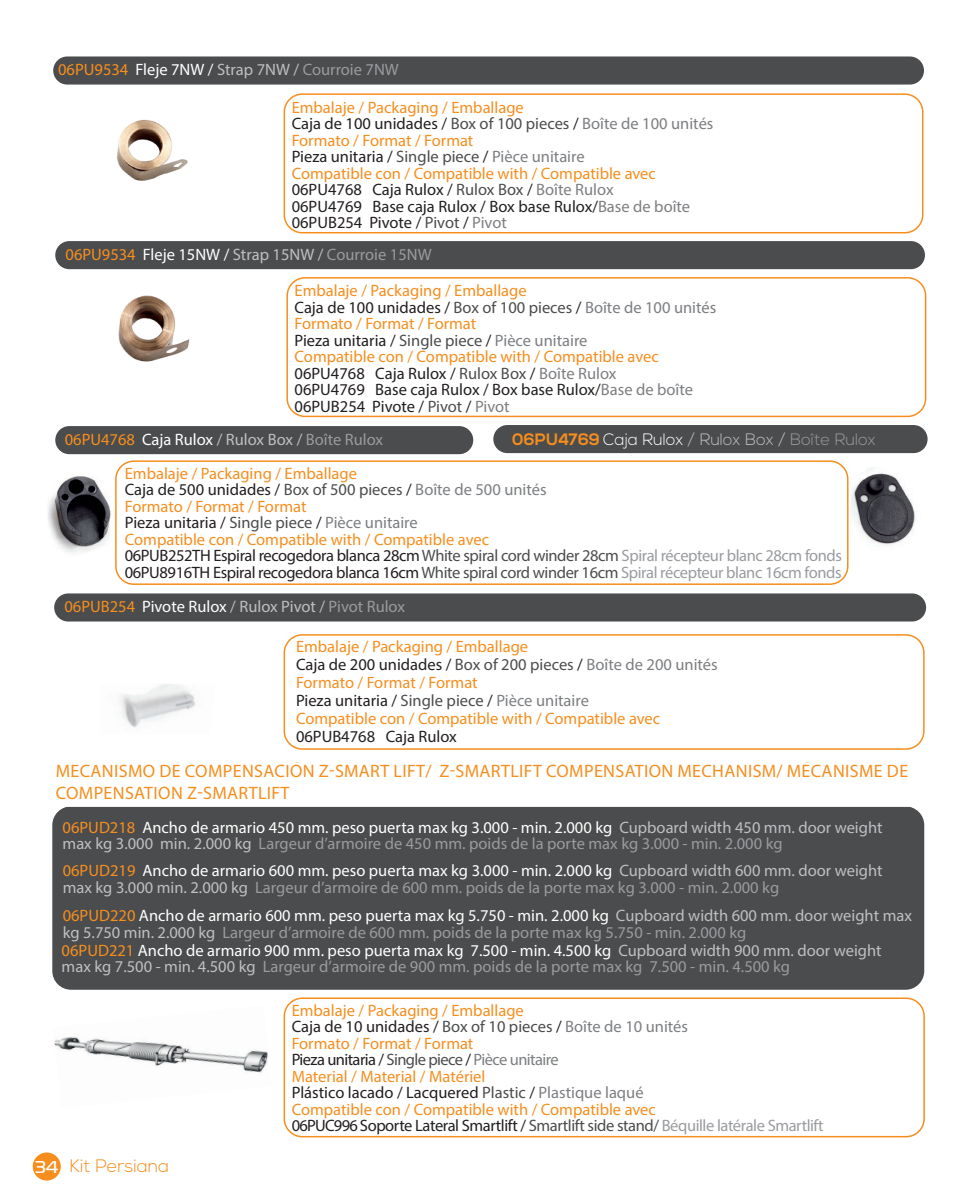
<style>
.page{position:relative;width:978px;height:1191px;background:#fff}
.page>*{position:absolute;margin:0;border:0;box-sizing:border-box;transform-origin:0 0}
.t1{font:18px/21.6px "Myriad Pro";letter-spacing:.02em;color:#f68e1e}
.t2{font:300 18px "Nexa";color:#f68e1e}
.t3{font:16.5px/16.5px "Myriad Pro";color:#999b9e}
.t4{font:16.5px "Myriad Pro";color:#231f20}
.t5{font:16.5px "Myriad Pro";color:#f68e1e}
.t6{font:16.5px "Myriad Pro";letter-spacing:-.025em;color:#231f20}
.t7{font:16.5px "Myriad Pro";color:#bebfc2}
.t8{font:16.5px "Myriad Pro";letter-spacing:-.035em;color:#231f20}
.t9{font:300 16.5px "Nexa";color:#bebfc2}
.s1{color:#f68e1e}
.s2{color:#fff}
.s3{color:#bebfc2}
.s4{color:#4b4c4d}
.s5{color:#7c7e81}
.s6{color:#999b9e}
.s7{font-weight:700;color:#f68e1e}
.s8{font-family:"Handel Gothic DOT Ligh";font-weight:400;color:#fff}
</style>
<div class="page">
<div style="left:33px;top:1153px;width:27px;height:26px;background:#f68e1e;border-radius:50%"></div>
<div style="left:33px;top:1152px;width:28px;height:28px;border:2px solid #f68e1e;border-radius:50%"></div>
<div style="left:53px;top:807px;width:870px;height:182px;background:#4b4c4d;border-radius:18px"></div>
<div style="left:52px;top:806px;width:872px;height:183px;border:2px solid #4b4c4d;border-radius:18px"></div>
<div style="left:284px;top:997px;width:641px;height:140px;border:2px solid #f68e1e;border-radius:18px"></div>
<img style="left:54px;top:1036px;width:214px;height:37px">
<div style="left:54px;top:762px;width:876px;height:45px;border:2px solid #fff"></div>
<div style="left:56px;top:427px;width:416px;height:26px;background:#4b4c4d;border-radius:13px"></div>
<div style="left:55px;top:426px;width:418px;height:28px;border:2px solid #4b4c4d;border-radius:13px"></div>
<div style="left:494px;top:426px;width:433px;height:26px;background:#4b4c4d;border-radius:13px"></div>
<div style="left:493px;top:425px;width:435px;height:28px;border:2px solid #4b4c4d;border-radius:13px"></div>
<img style="left:48px;top:466px;width:75px;height:87px">
<img style="left:843px;top:468px;width:73px;height:82px">
<div style="left:115px;top:460px;width:733px;height:125px;border:2px solid #f68e1e;border-radius:18px"></div>
<div style="left:55px;top:594px;width:870px;height:27px;background:#4b4c4d;border-radius:13px"></div>
<div style="left:54px;top:593px;width:872px;height:28px;border:2px solid #4b4c4d;border-radius:13px"></div>
<div style="left:284px;top:634px;width:641px;height:115px;border:2px solid #f68e1e;border-radius:18px"></div>
<img style="left:119px;top:684px;width:77px;height:44px">
<div style="left:54px;top:57px;width:869px;height:27px;background:#4b4c4d;border-radius:13px"></div>
<div style="left:53px;top:56px;width:871px;height:29px;border:2px solid #4b4c4d;border-radius:13px"></div>
<div style="left:284px;top:93px;width:639px;height:140px;border:2px solid #f68e1e;border-radius:18px"></div>
<img style="left:118px;top:295px;width:72px;height:67px">
<img style="left:117px;top:120px;width:71px;height:61px">
<div style="left:56px;top:242px;width:868px;height:26px;background:#4b4c4d;border-radius:13px"></div>
<div style="left:55px;top:241px;width:870px;height:28px;border:2px solid #4b4c4d;border-radius:13px"></div>
<div style="left:286px;top:277px;width:640px;height:140px;border:2px solid #f68e1e;border-radius:18px"></div>
<p class="t3" style="left:58px;top:61px;width:342px"><span class="s1">06PU9534</span> <span class="s2">Fleje 7NW /</span> <span class="s3">Strap 7NW /</span> Courroie 7NW</p>
<p class="t5" style="left:292px;top:97px;width:234px">Embalaje / Packaging / Emballage</p>
<p class="t4" style="left:292px;top:113px;width:423px">Caja de 100 unidades / <span class="s4">Box of 100 pieces</span> / <span class="s5">Boîte de 100 unités</span></p>
<p class="t5" style="left:292px;top:130px;width:183px">Formato / Format / Format</p>
<p class="t4" style="left:292px;top:146px;width:294px">Pieza unitaria / <span class="s4">Single piece</span> / <span class="s5">Pièce unitaire</span></p>
<p class="t5" style="left:292px;top:163px;width:366px">Compatible con / Compatible with / Compatible avec</p>
<p class="t4" style="left:292px;top:179px;width:323px">06PU4768 Caja Rulox / <span class="s4">Rulox Box</span> / <span class="s5">Boîte Rulox</span></p>
<p class="t4" style="left:292px;top:196px;width:400px">06PU4769 Base caja Rulox / Box base Rulox/<span class="s5">Base de boîte</span></p>
<p class="t4" style="left:292px;top:212px;width:217px">06PUB254 Pivote / <span class="s4">Pivot</span> / <span class="s5">Pivot</span></p>
<p class="t3" style="left:66px;top:246px;width:368px"><span class="s1">06PU9534</span> <span class="s2">Fleje 15NW /</span> <span class="s3">Strap 15NW /</span> Courroie 15NW</p>
<p class="t5" style="left:295px;top:280px;width:234px">Embalaje / Packaging / Emballage</p>
<p class="t4" style="left:295px;top:297px;width:423px">Caja de 100 unidades / <span class="s4">Box of 100 pieces</span> / <span class="s5">Boîte de 100 unités</span></p>
<p class="t5" style="left:295px;top:313px;width:183px">Formato / Format / Format</p>
<p class="t4" style="left:295px;top:330px;width:294px">Pieza unitaria / <span class="s4">Single piece</span> / <span class="s5">Pièce unitaire</span></p>
<p class="t5" style="left:295px;top:346px;width:366px">Compatible con / Compatible with / Compatible avec</p>
<p class="t4" style="left:295px;top:363px;width:323px">06PU4768 Caja Rulox / <span class="s4">Rulox Box</span> / <span class="s5">Boîte Rulox</span></p>
<p class="t4" style="left:295px;top:379px;width:400px">06PU4769 Base caja Rulox / Box base Rulox/<span class="s5">Base de boîte</span></p>
<p class="t4" style="left:295px;top:396px;width:217px">06PUB254 Pivote / <span class="s4">Pivot</span> / <span class="s5">Pivot</span></p>
<p class="t7" style="left:65px;top:429px;width:320px"><span class="s1">06PU4768</span> <span class="s2">Caja Rulox</span> / Rulox Box / <span class="s6">Boîte Rulox</span></p>
<p class="t9" style="left:512px;top:429px;width:365px"><span class="s7">06PU4769</span> <span class="s2">Caja Rulox</span> / Rulox Box / <span class="s6">Boîte Rulox</span></p>
<p class="t5" style="left:125px;top:463px;width:234px">Embalaje / Packaging / Emballage</p>
<p class="t4" style="left:125px;top:479px;width:423px">Caja de 500 unidades / <span class="s4">Box of 500 pieces</span> / <span class="s5">Boîte de 500 unités</span></p>
<p class="t5" style="left:125px;top:496px;width:183px">Formato / Format / Format</p>
<p class="t4" style="left:125px;top:512px;width:294px">Pieza unitaria / <span class="s4">Single piece</span> / <span class="s5">Pièce unitaire</span></p>
<p class="t5" style="left:125px;top:529px;width:366px">Compatible con / Compatible with / Compatible avec</p>
<p class="t6" style="left:125px;top:545px;width:719px">06PUB252TH Espiral recogedora blanca 28cm <span class="s4">White spiral cord winder 28cm</span> <span class="s6">Spiral récepteur blanc 28cm fonds</span></p>
<p class="t6" style="left:125px;top:562px;width:718px">06PU8916TH Espiral recogedora blanca 16cm <span class="s4">White spiral cord winder 16cm</span> <span class="s6">Spiral récepteur blanc 16cm fonds</span></p>
<p class="t7" style="left:64px;top:596px;width:342px"><span class="s1">06PUB254</span> <span class="s2">Pivote Rulox</span> / Rulox Pivot / <span class="s6">Pivot Rulox</span></p>
<p class="t5" style="left:296px;top:636px;width:234px">Embalaje / Packaging / Emballage</p>
<p class="t4" style="left:296px;top:654px;width:423px">Caja de 200 unidades / <span class="s4">Box of 200 pieces</span> / <span class="s5">Boîte de 200 unités</span></p>
<p class="t5" style="left:296px;top:672px;width:183px">Formato / Format / Format</p>
<p class="t4" style="left:296px;top:690px;width:294px">Pieza unitaria / <span class="s4">Single piece</span> / <span class="s5">Pièce unitaire</span></p>
<p class="t5" style="left:296px;top:708px;width:366px">Compatible con / Compatible with / Compatible avec</p>
<p class="t4" style="left:296px;top:726px;width:162px">06PUB4768 Caja Rulox</p>
<p class="t1" style="left:56px;top:760px;width:854px">MECANISMO DE COMPENSACIÓN Z-SMART LIFT/ Z-SMARTLIFT COMPENSATION MECHANISM/ MÉCANISME DE<br>COMPENSATION Z-SMARTLIFT</p>
<p class="t3" style="left:63px;top:818px;width:821px"><span class="s1">06PUD218</span> <span class="s2">Ancho de armario 450 mm. peso puerta max kg 3.000 - min. 2.000 kg</span> <span class="s3">Cupboard width 450 mm. door weight max kg 3.000 min. 2.000 kg</span> Largeur d’armoire de 450 mm. poids de la porte max kg 3.000 - min. 2.000 kg</p>
<p class="t3" style="left:63px;top:862px;width:821px"><span class="s1">06PUD219</span> <span class="s2">Ancho de armario 600 mm. peso puerta max kg 3.000 - min. 2.000 kg</span> <span class="s3">Cupboard width 600 mm. door weight max kg 3.000 min. 2.000 kg</span> Largeur d’armoire de 600 mm. poids de la porte max kg 3.000 - min. 2.000 kg</p>
<p class="t3" style="left:63px;top:907px;width:851px"><span class="s1">06PUD220</span> <span class="s2">Ancho de armario 600 mm. peso puerta max kg 5.750 - min. 2.000 kg</span> <span class="s3">Cupboard width 600 mm. door weight max kg 5.750 min. 2.000 kg</span> Largeur d’armoire de 600 mm. poids de la porte max kg 5.750 - min. 2.000 kg</p>
<p class="t3" style="left:62px;top:942px;width:821px"><span class="s1">06PUD221</span> <span class="s2">Ancho de armario 900 mm. peso puerta max kg 7.500 - min. 4.500 kg</span> <span class="s3">Cupboard width 900 mm. door weight max kg 7.500 - min. 4.500 kg</span> Largeur d’armoire de 900 mm. poids de la porte max kg 7.500 - min. 4.500 kg</p>
<p class="t5" style="left:292px;top:1000px;width:234px">Embalaje / Packaging / Emballage</p>
<p class="t4" style="left:292px;top:1016px;width:398px">Caja de 10 unidades / <span class="s4">Box of 10 pieces</span> / <span class="s5">Boîte de 10 unités</span></p>
<p class="t5" style="left:292px;top:1033px;width:183px">Formato / Format / Format</p>
<p class="t8" style="left:292px;top:1049px;width:268px">Pieza unitaria / <span class="s4">Single piece</span> / <span class="s5">Pièce unitaire</span></p>
<p class="t5" style="left:292px;top:1066px;width:195px">Material / Material / Matériel</p>
<p class="t4" style="left:292px;top:1082px;width:353px">Plástico lacado / Lacquered <span class="s4">Plastic</span> / <span class="s5">Plastique laqué</span></p>
<p class="t5" style="left:292px;top:1099px;width:366px">Compatible con / Compatible with / Compatible avec</p>
<p class="t6" style="left:292px;top:1115px;width:533px">06PUC996Soporte Lateral Smartlift / <span class="s4">Smartlift side stand/</span> <span class="s6">Béquille latérale Smartlift</span></p>
<p class="t2" style="left:35px;top:1155px;width:136px"><span class="s8">34</span> Kit Persiana</p>
</div>
